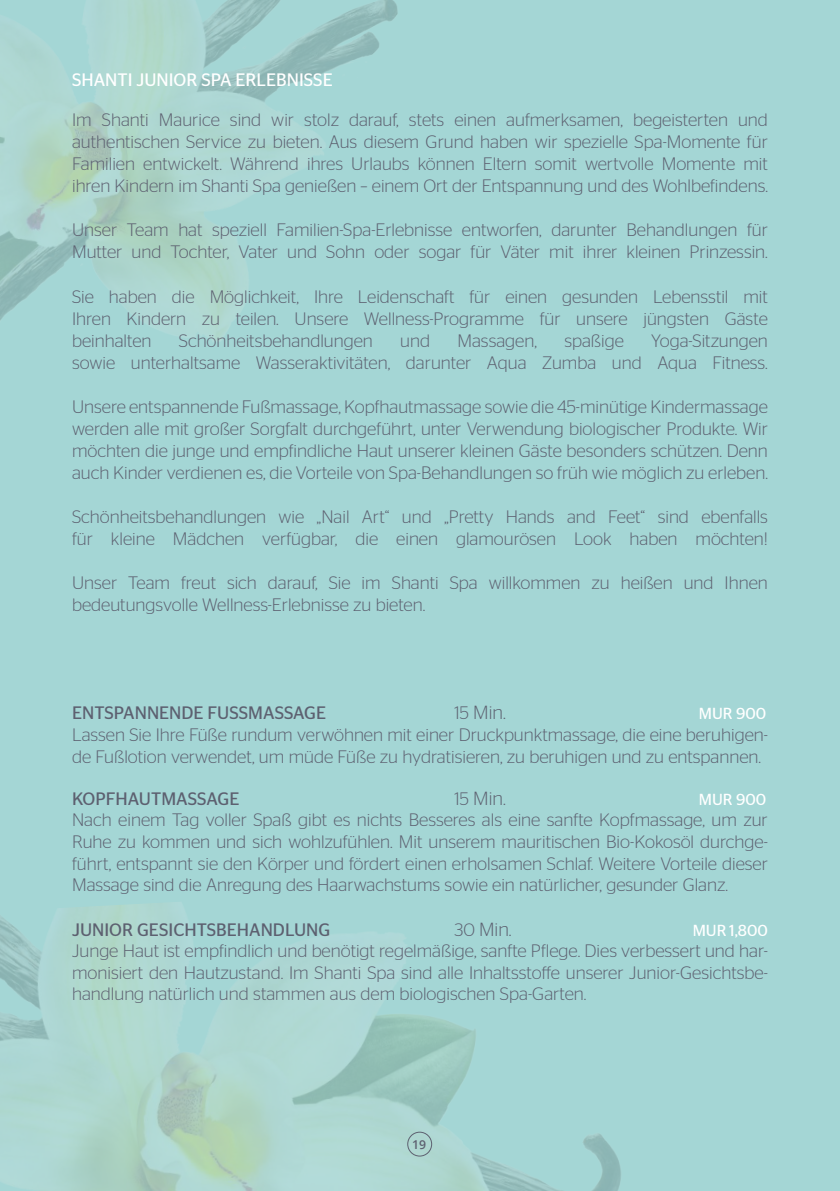
<style>
.page{position:relative;width:840px;height:1191px;background:#fff}
.page>*{position:absolute;margin:0;border:0;box-sizing:border-box;transform-origin:0 0}
.t1{font:300 19px "Stag Sans";color:#5d6070}
.t2{font:300 18px/22px "Stag Sans";color:#5d6070;text-align:justify}
.t3{font:18px "Stag Sans";color:#5d6070}
.t4{font:18px "Stag Sans";color:#fff}
.t5{font:16px "Stag Sans";color:#fff}
.t6{font:600 12.2px "Open Sans";color:#5d6070}
.s1{font-size:18px}
</style>
<div class="page">
<div style="left:0;top:0;width:839px;height:1191px;background:#a4d6d5"></div>
<img style="left:0;top:0;width:398px;height:341px">
<img style="left:0;top:902px;width:621px;height:289px">
<div style="left:407px;top:1131px;width:25px;height:25px;border:1px solid #5d6070;border-radius:50%"></div>
<p class="t4" style="left:72px;top:70px;width:262px">SHANTI JUNIOR SPA ERLEBNISSE</p>
<p class="t2" style="left:72px;top:109px;width:697px">Im Shanti Maurice sind wir stolz darauf, stets einen aufmerksamen, begeisterten und authentischen Service zu bieten. Aus diesem Grund haben wir spezielle Spa-Momente für Familien entwickelt. Während ihres Urlaubs können Eltern somit wertvolle Momente mit ihren Kindern im Shanti Spa genießen – einem Ort der Entspannung und des Wohlbefindens.</p>
<p class="t2" style="left:72px;top:219px;width:697px">Unser Team hat speziell Familien-Spa-Erlebnisse entworfen, darunter Behandlungen für<br>Mutter und Tochter, Vater und Sohn oder sogar für Väter mit ihrer kleinen Prinzessin.</p>
<p class="t2" style="left:72px;top:285px;width:697px">Sie haben die Möglichkeit, Ihre Leidenschaft für einen gesunden Lebensstil mit Ihren Kindern zu teilen. Unsere Wellness-Programme für unsere jüngsten Gäste beinhalten</p>
<p class="t2" style="left:179px;top:329px;width:195px">Schönheitsbehandlungen</p>
<p class="t2" style="left:400px;top:329px;width:31px">und</p>
<p class="t2" style="left:457px;top:329px;width:81px">Massagen,</p>
<p class="t2" style="left:564px;top:329px;width:61px">spaßige</p>
<p class="t2" style="left:72px;top:329px;width:697px;text-align:right">Yoga-Sitzungen<br>sowie unterhaltsame Wasseraktivitäten, darunter Aqua Zumba und Aqua Fitness.</p>
<p class="t2" style="left:72px;top:395px;width:697px">Unsere entspannende Fußmassage, Kopfhautmassage sowie die 45-minütige Kindermassage werden alle mit großer Sorgfalt durchgeführt, unter Verwendung biologischer Produkte. Wir möchten die junge und empfindliche Haut unserer kleinen Gäste besonders schützen. Denn auch Kinder verdienen es, die Vorteile von Spa-Behandlungen so früh wie möglich zu erleben.</p>
<p class="t2" style="left:72px;top:505px;width:697px">Schönheitsbehandlungen wie „Nail Art“ und „Pretty Hands and Feet“ sind ebenfalls für kleine Mädchen verfügbar, die einen glamourösen Look haben möchten!</p>
<p class="t2" style="left:72px;top:571px;width:696px">Unser Team freut sich darauf, Sie im Shanti Spa willkommen zu heißen und Ihnen bedeutungsvolle Wellness-Erlebnisse zu bieten.</p>
<p class="t3" style="left:72px;top:703px;width:255px">ENTSPANNENDE FUSSMASSAGE</p>
<p class="t1" style="left:454px;top:702px;width:53px"><span class="s1">15</span> Min.</p>
<p class="t5" style="left:698px;top:705px;width:69px">MUR 900</p>
<p class="t2" style="left:72px;top:723px;width:697px">Lassen Sie Ihre Füße rundum verwöhnen mit einer Druckpunktmassage, die eine beruhigen&shy;de Fußlotion verwendet, um müde Füße zu hydratisieren, zu beruhigen und zu entspannen.</p>
<p class="t3" style="left:72px;top:788px;width:169px">KOPFHAUTMASSAGE</p>
<p class="t1" style="left:454px;top:787px;width:53px"><span class="s1">15</span> Min.</p>
<p class="t5" style="left:698px;top:790px;width:69px">MUR 900</p>
<p class="t2" style="left:72px;top:809px;width:697px">Nach einem Tag voller Spaß gibt es nichts Besseres als eine sanfte Kopfmassage, um zur Ruhe zu kommen und sich wohlzufühlen. Mit unserem mauritischen Bio-Kokosöl durchge&shy;führt, entspannt sie den Körper und fördert einen erholsamen Schlaf. Weitere Vorteile dieser Massage sind die Anregung des Haarwachstums sowie ein natürlicher, gesunder Glanz.</p>
<p class="t3" style="left:72px;top:919px;width:260px">JUNIOR GESICHTSBEHANDLUNG</p>
<p class="t1" style="left:454px;top:918px;width:59px"><span class="s1">30</span> Min.</p>
<p class="t5" style="left:692px;top:921px;width:77px">MUR 1,800</p>
<p class="t2" style="left:72px;top:939px;width:697px">Junge Haut ist empfindlich und benötigt regelmäßige, sanfte Pflege. Dies verbessert und har&shy;monisiert den Hautzustand. Im Shanti Spa sind alle Inhaltsstoffe unserer Junior-Gesichtsbe&shy;handlung natürlich und stammen aus dem biologischen Spa-Garten.</p>
<p class="t6" style="left:412px;top:1136px;width:15px">19</p>
</div>
